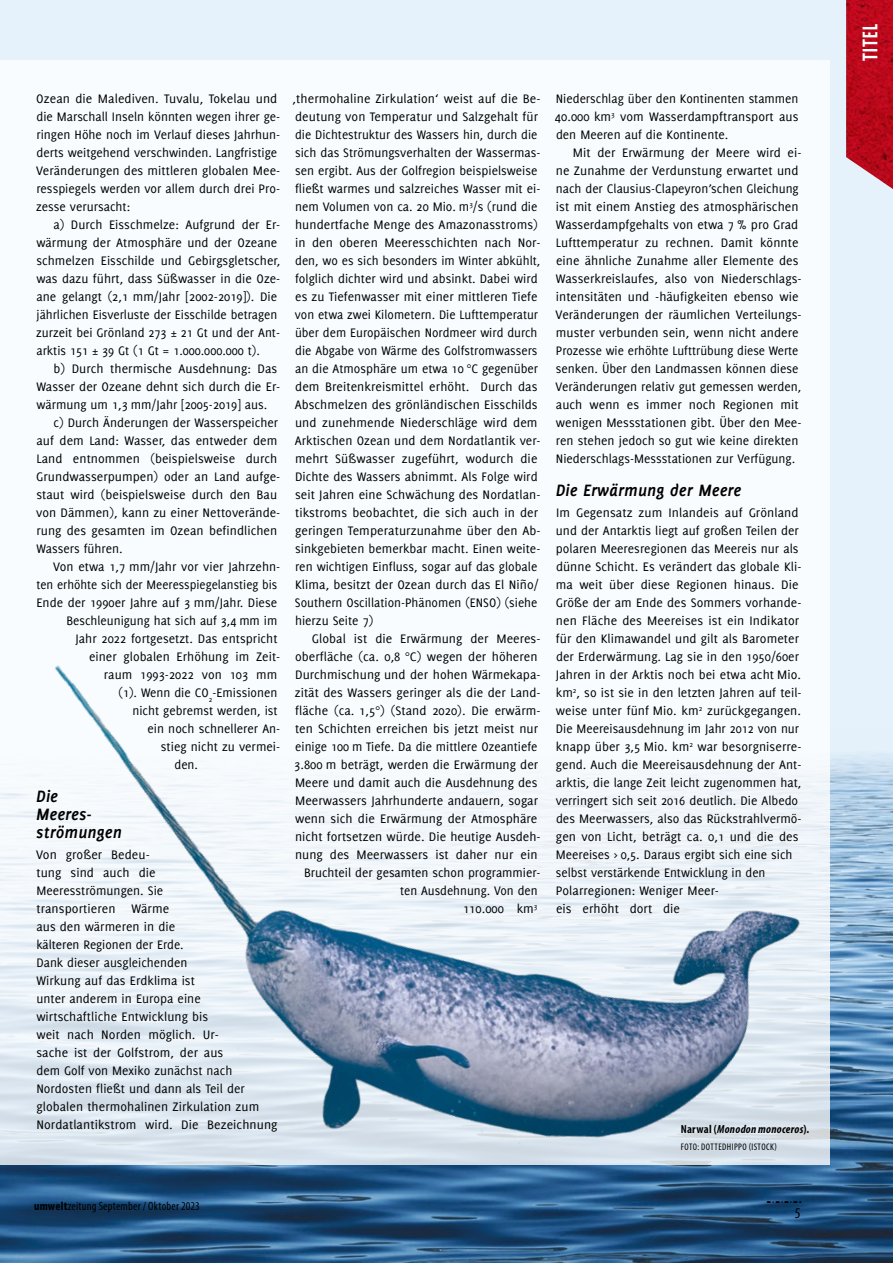
<style>
.page{position:relative;width:893px;height:1263px;background:#fff}
.page>*{position:absolute;margin:0;border:0;box-sizing:border-box;transform-origin:0 0}
.t1{font:700 21px "Yanone Kaffeesatz";letter-spacing:.06em;color:#fff}
.t2{font:italic 700 18px/18px "Delicious";color:#000}
.t3{font:condensed 15px "Myriad Pro";color:#000}
.t4{font:13.5px/18px "Delicious";letter-spacing:.005em;color:#000}
.t5{font:condensed 12px "Myriad Pro";letter-spacing:.015em;color:#000}
.t6{font:italic 700 condensed 11.7px "Myriad Pro";letter-spacing:.025em;color:#000}
.t7{font:condensed 9.6px "Myriad Pro";letter-spacing:.045em;color:#000}
.s1{font-style:normal}
.s2{font-weight:700}
</style>
<div class="page">
<div style="left:0;top:0;width:893px;height:804px;background:#e5f2fb"></div>
<img style="left:0;top:729px;width:893px;height:534px">
<div style="left:0;top:60px;width:829px;height:1104px;background:#fff"></div>
<svg style="left:767px;top:1201px;width:34px;height:2px"></svg>
<img style="left:17px;top:665px;width:811px;height:525px">
<img style="left:846px;top:0;width:47px;height:189px">
<p class="t4" style="left:36px;top:89px;width:246px">Ozean die Malediven. Tuvalu, Tokelau und die Marschall Inseln könnten wegen ihrer ge&shy;ringen Höhe noch im Verlauf dieses Jahrhun&shy;derts weitgehend verschwinden. Langfristige Veränderungen des mittleren globalen Mee&shy;resspiegels werden vor allem durch drei Pro&shy;zesse verursacht:</p>
<p class="t4" style="left:36px;top:215px;width:246px;text-indent:17px">a) Durch Eisschmelze: Aufgrund der Er&shy;wärmung der Atmosphäre und der Ozeane schmelzen Eisschilde und Gebirgsgletscher, was dazu führt, dass Süßwasser in die Oze&shy;ane gelangt (2,1 mm/Jahr [2002-2019]). Die jährlichen Eisverluste der Eisschilde betragen zurzeit bei Grönland 273 ± 21 Gt und der Ant&shy;arktis 151 ± 39 Gt (1 Gt = 1.000.000.000 t).</p>
<p class="t4" style="left:53px;top:359px;width:225px">b) Durch thermische Ausdehnung: Das</p>
<p class="t4" style="left:36px;top:377px;width:245px">Wasser der Ozeane dehnt sich durch die Er-</p>
<p class="t4" style="left:36px;top:395px;width:232px">wärmung um 1,3 mm/Jahr [2005-2019] aus.</p>
<p class="t4" style="left:54px;top:413px;width:226px">c) Durch Änderungen der Wasserspeicher</p>
<p class="t4" style="left:36px;top:431px;width:242px">auf dem Land: Wasser, das entweder dem</p>
<p class="t4" style="left:36px;top:449px;width:242px">Land entnommen (beispielsweise durch</p>
<p class="t4" style="left:36px;top:467px;width:246px">Grundwasserpumpen) oder an Land aufge-</p>
<p class="t4" style="left:36px;top:485px;width:242px">staut wird (beispielsweise durch den Bau</p>
<p class="t4" style="left:36px;top:503px;width:246px">von Dämmen), kann zu einer Nettoverände-</p>
<p class="t4" style="left:36px;top:521px;width:242px">rung des gesamten im Ozean befindlichen</p>
<p class="t4" style="left:36px;top:539px;width:88px">Wassers führen.</p>
<p class="t4" style="left:53px;top:557px;width:229px">Von etwa 1,7 mm/Jahr vor vier Jahrzehn-</p>
<p class="t4" style="left:36px;top:575px;width:242px">ten erhöhte sich der Meeresspiegelanstieg bis</p>
<p class="t4" style="left:36px;top:593px;width:242px">Ende der 1990er Jahre auf 3 mm/Jahr. Diese</p>
<p class="t4" style="left:66px;top:611px;width:212px">Beschleunigung hat sich auf 3,4 mm im</p>
<p class="t4" style="left:75px;top:629px;width:204px">Jahr 2022 fortgesetzt. Das entspricht</p>
<p class="t4" style="left:89px;top:647px;width:193px">einer globalen Erhöhung im Zeit-</p>
<p class="t4" style="left:104px;top:665px;width:175px">raum 1993-2022 von 103 mm</p>
<p class="t4" style="left:119px;top:683px;width:160px">(1). Wenn die CO<sub>2</sub>-Emissionen</p>
<p class="t4" style="left:132px;top:701px;width:147px">nicht gebremst werden, ist</p>
<p class="t4" style="left:148px;top:719px;width:134px">ein noch schnellerer An-</p>
<p class="t4" style="left:161px;top:737px;width:121px">stieg nicht zu vermei-</p>
<p class="t4" style="left:175px;top:755px;width:25px">den.</p>
<h2 class="t2" style="left:36px;top:787px;width:87px">Die<br>Meeres&shy;strömungen</h2>
<p class="t4" style="left:36px;top:845px;width:243px">Von großer Bedeu-<br>tung sind auch die<br>Meeresströmungen. Sie<br>transportieren Wärme<br>aus den wärmeren in die<br>kälteren Regionen der Erde.<br>Dank dieser ausgleichenden<br>Wirkung auf das Erdklima ist<br>unter anderem in Europa eine wirtschaftliche Entwicklung bis<br>weit nach Norden möglich. Ur-<br>sache ist der Golfstrom, der aus<br>dem Golf von Mexiko zunächst nach<br>Nordosten fließt und dann als Teil der globalen thermohalinen Zirkulation zum<br>Nordatlantikstrom wird. Die Bezeichnung</p>
<p class="t4" style="left:293px;top:89px;width:249px">‚thermohaline Zirkulation‘ weist auf die Be&shy;deutung von Temperatur und Salzgehalt für die Dichtestruktur des Wassers hin, durch die sich das Strömungsverhalten der Wassermas&shy;sen ergibt. Aus der Golfregion beispielsweise fließt warmes und salzreiches Wasser mit ei&shy;nem Volumen von ca. 20 Mio. m<sup>3</sup>/s (rund die hundertfache Menge des Amazonasstroms) in den oberen Meeresschichten nach Nor&shy;den, wo es sich besonders im Winter abkühlt, folglich dichter wird und absinkt. Dabei wird es zu Tiefenwasser mit einer mittleren Tiefe von etwa zwei Kilometern. Die Lufttemperatur über dem Europäischen Nordmeer wird durch die Abgabe von Wärme des Golfstromwassers an die Atmosphäre um etwa 10 °C gegenüber dem Breitenkreismittel erhöht. Durch das Abschmelzen des grönländischen Eisschilds und zunehmende Niederschläge wird dem Arktischen Ozean und dem Nordatlantik ver&shy;mehrt Süßwasser zugeführt, wodurch die Dichte des Wassers abnimmt. Als Folge wird seit Jahren eine Schwächung des Nordatlan&shy;tikstroms beobachtet, die sich auch in der geringen Temperaturzunahme über den Ab&shy;sinkgebieten bemerkbar macht. Einen weite&shy;ren wichtigen Einfluss, sogar auf das globale Klima, besitzt der Ozean durch das El Niño/ Southern Oscillation-Phänomen (ENSO) (siehe hierzu Seite 7)</p>
<p class="t4" style="left:294px;top:629px;width:248px;text-align:right">Global ist die Erwärmung der Meeres&shy;oberfläche (ca. 0,8 °C) wegen der höheren Durchmischung und der hohen Wärmekapa&shy;zität des Wassers geringer als die der Land&shy;fläche (ca. 1,5°) (Stand 2020). Die erwärm&shy;ten Schichten erreichen bis jetzt meist nur einige 100 m Tiefe. Da die mittlere Ozeantiefe 3.800 m beträgt, werden die Erwärmung der Meere und damit auch die Ausdehnung des Meerwassers Jahrhunderte andauern, sogar wenn sich die Erwärmung der Atmosphäre nicht fortsetzen würde. Die heutige Ausdeh&shy;nung des Meerwassers ist daher nur ein Bruchteil der gesamten schon programmier&shy;ten Ausdehnung. Von den<br>110.000 km<sup>3</sup></p>
<p class="t4" style="left:555px;top:89px;width:245px;text-align:justify">Niederschlag über den Kontinenten stammen 40.000 km<sup>3</sup> vom Wasserdampftransport aus den Meeren auf die Kontinente.</p>
<p class="t4" style="left:556px;top:143px;width:247px;text-indent:17px">Mit der Erwärmung der Meere wird ei&shy;ne Zunahme der Verdunstung erwartet und nach der Clausius-Clapeyron’schen Gleichung ist mit einem Anstieg des atmosphärischen Wasserdampfgehalts von etwa 7 % pro Grad Lufttemperatur zu rechnen. Damit könnte eine ähnliche Zunahme aller Elemente des Wasserkreislaufes, also von Niederschlags&shy;intensitäten und -häufigkeiten ebenso wie Veränderungen der räumlichen Verteilungs&shy;muster verbunden sein, wenn nicht andere Prozesse wie erhöhte Lufttrübung diese Werte senken. Über den Landmassen können diese Veränderungen relativ gut gemessen werden, auch wenn es immer noch Regionen mit wenigen Messstationen gibt. Über den Mee&shy;ren stehen jedoch so gut wie keine direkten Niederschlags-Messstationen zur Verfügung.</p>
<h2 class="t2" style="left:556px;top:481px;width:187px">Die Erwärmung der Meere</h2>
<p class="t4" style="left:556px;top:503px;width:247px">Im Gegensatz zum Inlandeis auf Grönland und der Antarktis liegt auf großen Teilen der polaren Meeresregionen das Meereis nur als dünne Schicht. Es verändert das globale Kli&shy;ma weit über diese Regionen hinaus. Die Größe der am Ende des Sommers vorhande&shy;nen Fläche des Meereises ist ein Indikator für den Klimawandel und gilt als Barometer der Erderwärmung. Lag sie in den 1950/60er Jahren in der Arktis noch bei etwa acht Mio. km<sup>2</sup>, so ist sie in den letzten Jahren auf teil&shy;weise unter fünf Mio. km<sup>2</sup> zurückgegangen.<br>Die Meereisausdehnung im Jahr 2012 von nur knapp über 3,5 Mio. km<sup>2</sup> war besorgniserre&shy;gend. Auch die Meereisausdehnung der Ant&shy;arktis, die lange Zeit leicht zugenommen hat, verringert sich seit 2016 deutlich. Die Albedo des Meerwassers, also das Rückstrahlvermö&shy;gen von Licht, beträgt ca. 0,1 und die des Meereises &gt; 0,5. Daraus ergibt sich eine sich selbst verstärkende Entwicklung in den Polarregionen: Weniger Meer-<br>eis erhöht dort die</p>
<p class="t6" style="left:681px;top:1121px;width:130px"><span class="s1">Narwal (</span>Monodon monoceros<span class="s1">).</span></p>
<p class="t7" style="left:681px;top:1141px;width:98px">FOTO: DOTTEDHIPPO (ISTOCK)</p>
<p class="t5" style="left:34px;top:1199px;width:167px"><span class="s2">umwelt</span>zeitung September / Oktober 2023</p>
<p class="t3" style="left:795px;top:1204px;width:7px">5</p>
<h1 class="t1" style="left:857px;top:61px;width:39px;rotate:-90deg">TITEL</h1>
</div>
